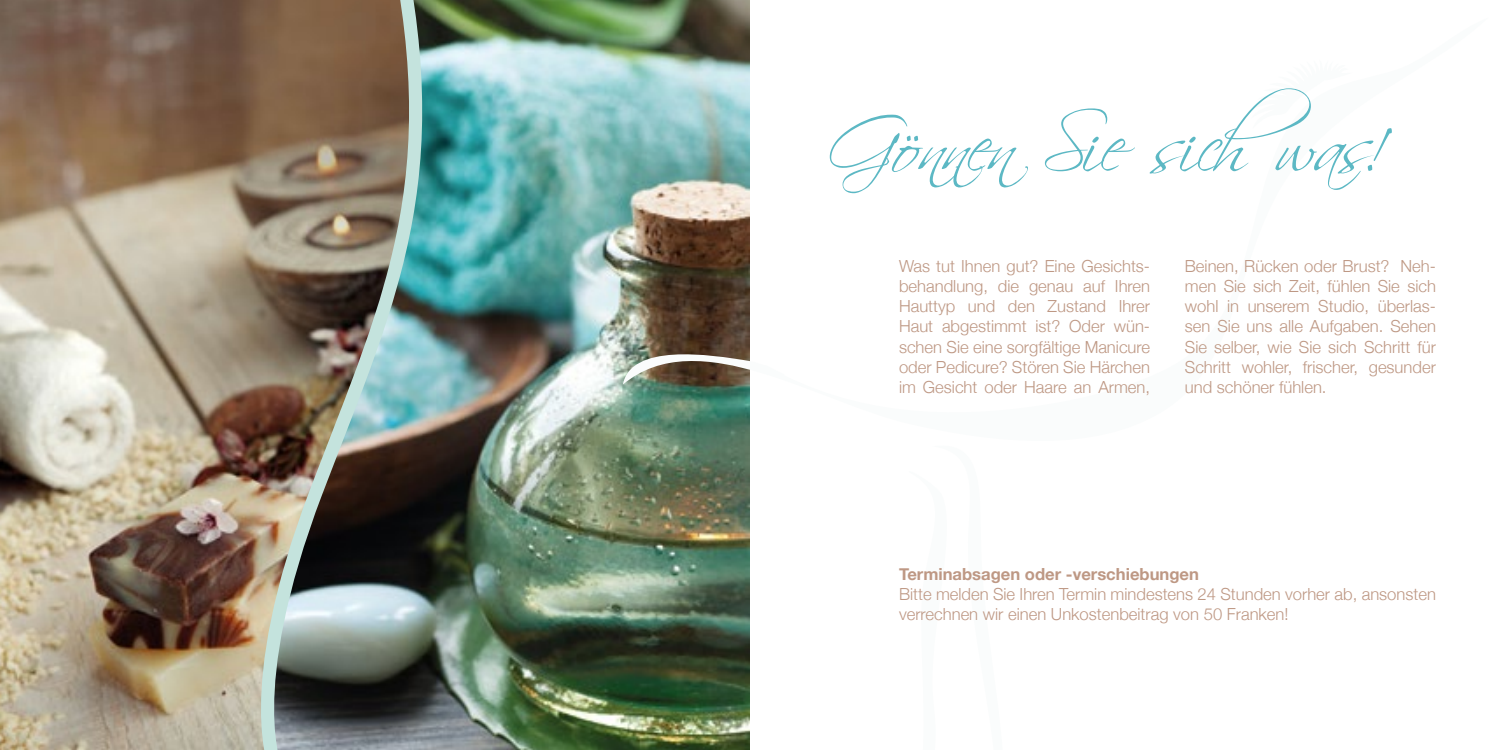
<style>
.page{position:relative;width:1499px;height:750px;background:#fff}
.page>*{position:absolute;margin:0;border:0;box-sizing:border-box;transform-origin:0 0}
.t1{font:73.5px "Scriptina";letter-spacing:-.065em;color:#5cb8c4}
.t2{font:300 16.62px/20.1px "Helvetica Neue";color:#be9884;text-align:justify}
.t3{font:700 16.62px "Helvetica Neue";color:#be9884}
</style>
<div class="page">
<img style="left:456px;top:0;width:293px;height:749px">
<img style="left:0;top:0;width:456px;height:749px">
<img style="left:623px;top:17px;width:127px;height:436px">
<h1 class="t1" style="left:827px;top:102px;width:556px">Gönnen Sie sichwas!</h1>
<p class="t2" style="left:898px;top:254px;width:252px">Was tut Ihnen gut? Eine Gesichts&shy;behandlung, die genau auf Ihren Hauttyp und den Zustand Ihrer Haut abgestimmt ist? Oder wün&shy;schen Sie eine sorgfältige Manicure oder Pedicure? Stören Sie Härchen im Gesicht oder Haare an Armen,</p>
<p class="t2" style="left:1184px;top:254px;width:252px">Beinen, Rücken oder Brust? Neh&shy;men Sie sich Zeit, fühlen Sie sich wohl in unserem Studio, überlas&shy;sen Sie uns alle Aufgaben. Sehen Sie selber, wie Sie sich Schritt für Schritt wohler, frischer, gesunder und schöner fühlen.</p>
<p class="t3" style="left:898px;top:560px;width:301px">Terminabsagen oder -verschiebungen</p>
<p class="t2" style="left:898px;top:582px;width:538px">Bitte melden Sie Ihren Termin mindestens 24 Stunden vorher ab, ansonsten verrechnen wir einen Unkostenbeitrag von 50 Franken!</p>
</div>
